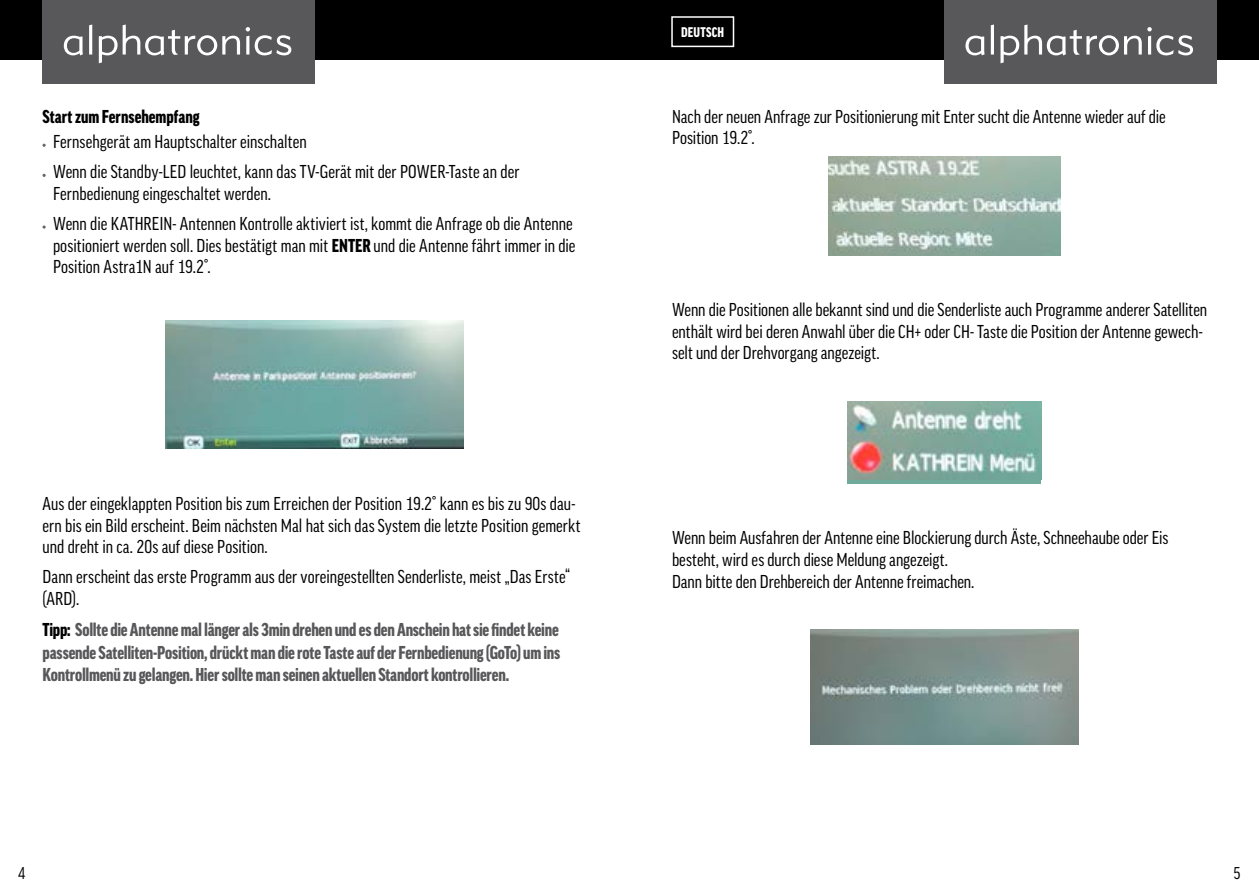
<style>
.page{position:relative;width:1259px;height:893px;background:#fff}
.page>*{position:absolute;margin:0;border:0;box-sizing:border-box;transform-origin:0 0}
.t1{font:condensed 18px/21.6px "Good";color:#000}
.t2{font:900 condensed 18px/22.5px "Good";letter-spacing:-.015em;color:#58585a;text-align:justify}
.t3{font:900 condensed 18px "Good";color:#000}
.t4{font:condensed 16.5px "Good";color:#000}
.t5{font:900 condensed 13.5px "Good";letter-spacing:.015em;color:#fff}
.s1{font-weight:900}
.s2{color:#000}
</style>
<div class="page">
<div style="left:0;top:0;width:308px;height:60px;background:#000"></div>
<div style="left:308px;top:0;width:321px;height:60px;background:#000"></div>
<div style="left:629px;top:0;width:321px;height:60px;background:#000"></div>
<div style="left:950px;top:0;width:309px;height:60px;background:#000"></div>
<div style="left:43px;top:0;width:272px;height:84px;background:#58585a"></div>
<svg style="left:64px;top:36px;width:19px;height:19px"></svg>
<svg style="left:89px;top:25px;width:3px;height:30px"></svg>
<svg style="left:99px;top:25px;width:141px;height:38px"></svg>
<svg style="left:246px;top:27px;width:45px;height:28px"></svg>
<div style="left:944px;top:0;width:272px;height:84px;background:#58585a"></div>
<svg style="left:965px;top:36px;width:19px;height:19px"></svg>
<svg style="left:990px;top:25px;width:4px;height:30px"></svg>
<svg style="left:1000px;top:25px;width:141px;height:38px"></svg>
<svg style="left:1147px;top:27px;width:46px;height:28px"></svg>
<div style="left:671px;top:16px;width:63px;height:31px;border:2px solid #fff"></div>
<img style="left:166px;top:321px;width:297px;height:127px">
<img style="left:828px;top:157px;width:232px;height:99px">
<div style="left:847px;top:401px;width:194px;height:83px;background:#70aa9b"></div>
<img style="left:847px;top:401px;width:194px;height:79px">
<img style="left:810px;top:630px;width:268px;height:115px">
<p class="t3" style="left:43px;top:106px;width:159px">Start zum Fernsehempfang</p>
<p class="t1" style="left:53px;top:127px;width:468px;line-height:30.2px">Fernsehgerät am Hauptschalter einschalten<br>Wenn die Standby-LED leuchtet, kann das TV-Gerät mit der POWER-Taste an der</p>
<p class="t1" style="left:53px;top:179px;width:521px;line-height:30.2px">Fernbedienung eingeschaltet werden.<br>Wenn die KATHREIN- Antennen Kontrolle aktiviert ist, kommt die Anfrage ob die Antenne</p>
<p class="t1" style="left:53px;top:235px;width:524px">positioniert werden soll. Dies bestätigt man mit <span class="s1">ENTER</span> und die Antenne fährt immer in die<br>Position Astra1N auf 19.2°.</p>
<p class="t1" style="left:43px;top:493px;width:539px">Aus der eingeklappten Position bis zum Erreichen der Position 19.2° kann es bis zu 90s dau&shy;ern bis ein Bild erscheint. Beim nächsten Mal hat sich das System die letzte Position gemerkt und dreht in ca. 20s auf diese Position.</p>
<p class="t1" style="left:43px;top:566px;width:529px">Dann erscheint das erste Programm aus der voreingestellten Senderliste, meist „Das Erste“ (ARD).</p>
<p class="t2" style="left:43px;top:618px;width:519px"><span class="s2">Tipp:</span> Sollte die Antenne mal länger als 3min drehen und es den Anschein hat sie findet keine passende Satelliten-Position, drückt man die rote Taste auf der Fernbedienung (GoTo) um ins Kontrollmenü zu gelangen. Hier sollte man seinen aktuellen Standort kontrollieren.</p>
<p class="t5" style="left:681px;top:25px;width:44px">DEUTSCH</p>
<p class="t1" style="left:672px;top:105px;width:495px">Nach der neuen Anfrage zur Positionierung mit Enter sucht die Antenne wieder auf die<br>Position 19.2°.</p>
<p class="t1" style="left:672px;top:299px;width:536px">Wenn die Positionen alle bekannt sind und die Senderliste auch Programme anderer Satelliten enthält wird bei deren Anwahl über die CH+ oder CH- Taste die Position der Antenne gewech&shy;selt und der Drehvorgang angezeigt.</p>
<p class="t1" style="left:672px;top:527px;width:498px">Wenn beim Ausfahren der Antenne eine Blockierung durch Äste, Schneehaube oder Eis besteht, wird es durch diese Meldung angezeigt.<br>Dann bitte den Drehbereich der Antenne freimachen.</p>
<p class="t4" style="left:18px;top:864px;width:9px">4</p>
<p class="t4" style="left:1233px;top:864px;width:9px">5</p>
</div>
